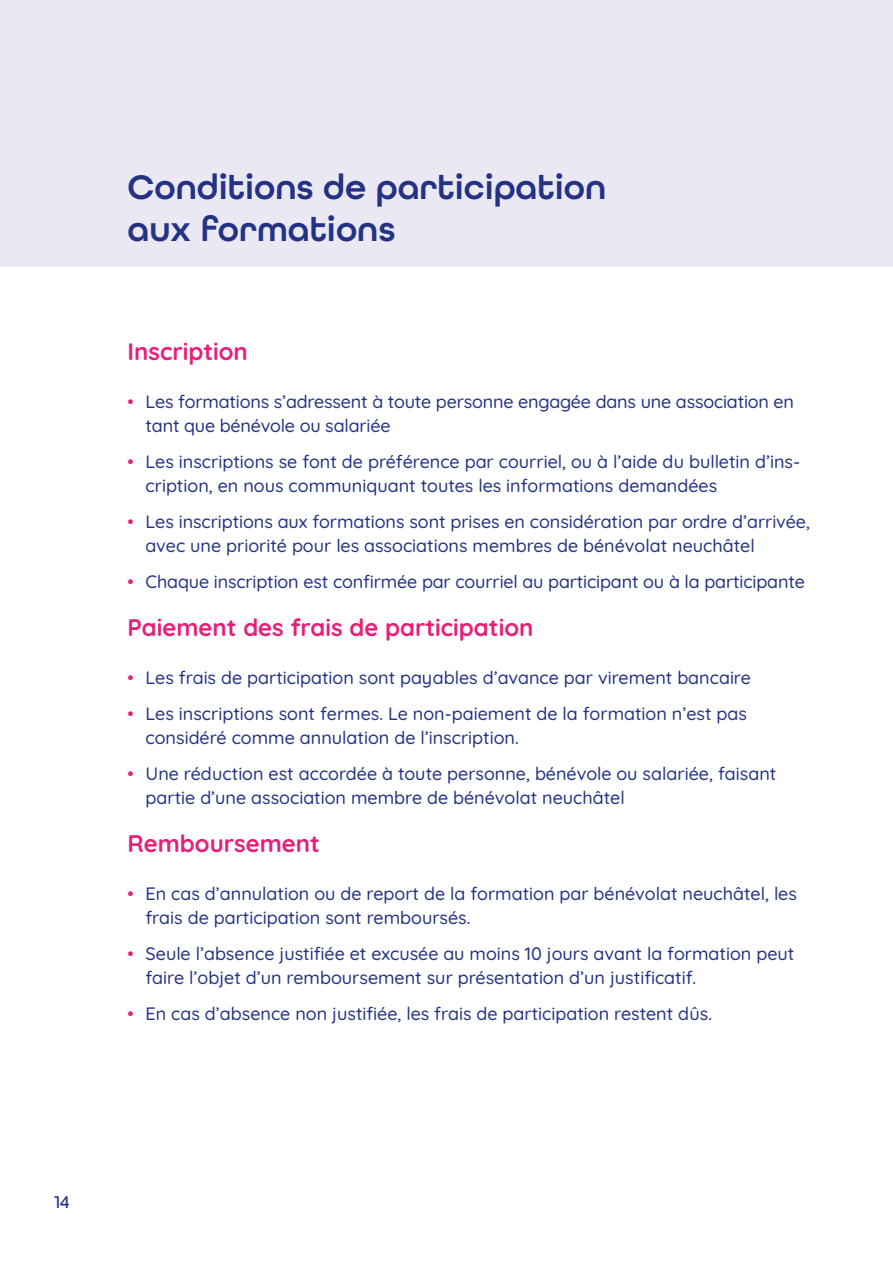
<style>
.page{position:relative;width:893px;height:1263px;background:#fff}
.page>*{position:absolute;margin:0;border:0;box-sizing:border-box;transform-origin:0 0}
.List_Paragraph{font:600 36px "All Round Gothic";color:#243285}
.List_Paragraph-2{font:700 24px "Quicksand";color:#e61f79}
.List_Paragraph-3{font:500 18px/24px "Quicksand";color:#243285}
.t1{font:500 18px "All Round Gothic";color:#243285}
.s1{color:#e61f79}
</style>
<div class="page">
<div style="left:0;top:0;width:893px;height:266px;background:#eae8f3"></div>
<p class="List_Paragraph" style="left:128px;top:166px;width:480px">Conditions de participation</p>
<p class="List_Paragraph" style="left:128px;top:208px;width:269px">aux formations</p>
<p class="List_Paragraph-2" style="left:128px;top:333px;width:122px">Inscription</p>
<p class="List_Paragraph-3" style="left:146px;top:388px;width:650px;text-indent:-18px"><span class="s1">•</span> Les formations s’adressent à toute personne engagée dans une association en tant que bénévole ou salariée</p>
<p class="List_Paragraph-3" style="left:146px;top:448px;width:656px;text-indent:-18px"><span class="s1">•</span> Les inscriptions se font de préférence par courriel, ou à l’aide du bulletin d’ins&shy;cription, en nous communiquant toutes les informations demandées</p>
<p class="List_Paragraph-3" style="left:146px;top:508px;width:666px;text-indent:-18px"><span class="s1">•</span> Les inscriptions aux formations sont prises en considération par ordre d’arrivée, avec une priorité pour les associations membres de bénévolat neuchâtel</p>
<p class="List_Paragraph-3" style="left:128px;top:568px;width:679px"><span class="s1">•</span> Chaque inscription est confirmée par courriel au participant ou à la participante</p>
<p class="List_Paragraph-2" style="left:128px;top:609px;width:407px">Paiement des frais de participation</p>
<p class="List_Paragraph-3" style="left:128px;top:664px;width:625px"><span class="s1">•</span> Les frais de participation sont payables d’avance par virement bancaire</p>
<p class="List_Paragraph-3" style="left:128px;top:700px;width:621px"><span class="s1">•</span> Les inscriptions sont fermes. Le non-paiement de la formation n’est pas</p>
<p class="List_Paragraph-3" style="left:146px;top:724px;width:375px">considéré comme annulation de l’inscription.</p>
<p class="List_Paragraph-3" style="left:128px;top:760px;width:650px"><span class="s1">•</span> Une réduction est accordée à toute personne, bénévole ou salariée, faisant</p>
<p class="List_Paragraph-3" style="left:146px;top:784px;width:481px">partie d’une association membre de bénévolat neuchâtel</p>
<p class="List_Paragraph-2" style="left:128px;top:825px;width:194px">Remboursement</p>
<p class="List_Paragraph-3" style="left:146px;top:880px;width:653px;text-indent:-18px"><span class="s1">•</span> En cas d’annulation ou de report de la formation par bénévolat neuchâtel, les frais de participation sont remboursés.</p>
<p class="List_Paragraph-3" style="left:146px;top:940px;width:650px;text-indent:-18px"><span class="s1">•</span> Seule l’absence justifiée et excusée au moins 10 jours avant la formation peut faire l’objet d’un remboursement sur présentation d’un justificatif.</p>
<p class="List_Paragraph-3" style="left:128px;top:1000px;width:586px"><span class="s1">•</span> En cas d’absence non justifiée, les frais de participation restent dûs.</p>
<p class="t1" style="left:54px;top:1192px;width:17px">14</p>
</div>
